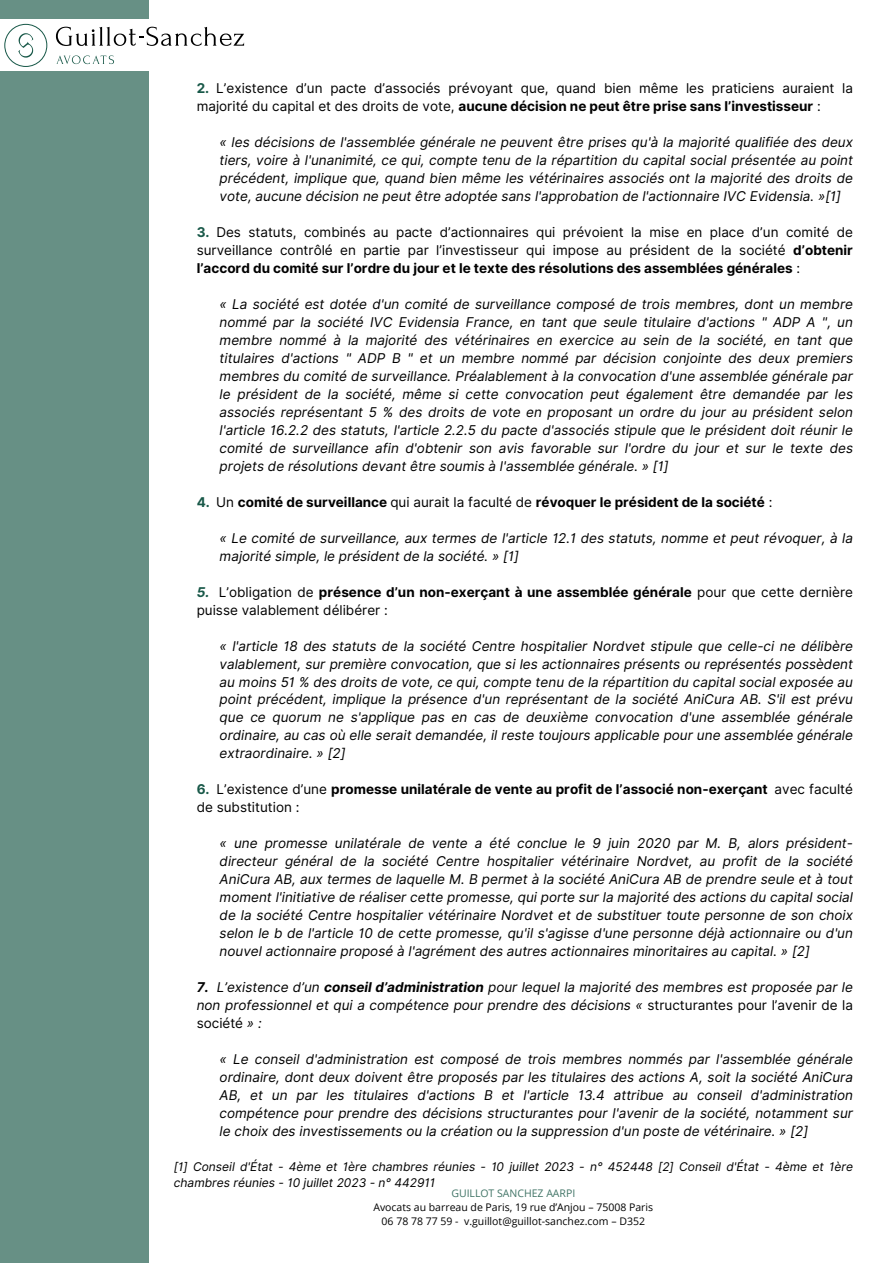
<style>
.page{position:relative;width:893px;height:1264px;background:#fff}
.page>*{position:absolute;margin:0;border:0;box-sizing:border-box;transform-origin:0 0}
.t1{font:italic 13.5px/18px "Inter";color:#000;text-align:justify}
.t2{font:13.5px/18px "Inter";color:#000}
.t3{font:700 13.5px/18px "Inter";color:#000}
.t4{font:italic 12px/16px "Inter";color:#000}
.t5{font:10.5px "Open Sans";color:#000}
.t6{font:10.5px "Open Sans";color:#427567}
.s1{font-weight:700;color:#185848}
.s2{font-weight:700}
.s3{color:#185848}
.s4{font-weight:400}
.s5{font-weight:700;font-style:italic;color:#185848}
.s6{font-style:normal}
</style>
<div class="page">
<div style="left:0;top:0;width:149px;height:1262px;background:#679085"></div>
<div style="left:0;top:20px;width:414px;height:51px;background:#fff"></div>
<div style="left:4px;top:24px;width:43px;height:43px;border:1px solid #185848;border-radius:50%"></div>
<svg style="left:18px;top:33px;width:15px;height:25px"></svg>
<svg style="left:56px;top:55px;width:58px;height:9px"></svg>
<svg style="left:56px;top:27px;width:188px;height:19px"></svg>
<p class="t2" style="left:197px;top:79px;width:657px"><span class="s1">2.</span> L’existence d’un pacte d’associés prévoyant que, quand bien même les praticiens auraient la majorité du capital et des droits de vote, <span class="s2">aucune décision ne peut être prise sans l’investisseur</span> :</p>
<p class="t1" style="left:220px;top:133px;width:635px">« les décisions de l'assemblée générale ne peuvent être prises qu'à la majorité qualifiée des deux tiers, voire à l'unanimité, ce qui, compte tenu de la répartition du capital social présentée au point précédent, implique que, quand bien même les vétérinaires associés ont la majorité des droits de vote, aucune décision ne peut être adoptée sans l'approbation de l'actionnaire IVC Evidensia. »[1]</p>
<p class="t2" style="left:197px;top:223px;width:657px;text-align:justify"><span class="s1">3.</span> Des statuts, combinés au pacte d’actionnaires qui prévoient la mise en place d’un comité de surveillance contrôlé en partie par l’investisseur qui impose au président de la société <span class="s2">d’obtenir l’accord du comité sur l’ordre du jour et le texte des résolutions des assemblées générales</span> :</p>
<p class="t1" style="left:220px;top:295px;width:635px">« La société est dotée d'un comité de surveillance composé de trois membres, dont un membre nommé par la société IVC Evidensia France, en tant que seule titulaire d'actions " ADP A ", un membre nommé à la majorité des vétérinaires en exercice au sein de la société, en tant que titulaires d'actions " ADP B " et un membre nommé par décision conjointe des deux premiers membres du comité de surveillance. Préalablement à la convocation d'une assemblée générale par le président de la société, même si cette convocation peut également être demandée par les associés représentant 5 % des droits de vote en proposant un ordre du jour au président selon l'article 16.2.2 des statuts, l'article 2.2.5 du pacte d'associés stipule que le président doit réunir le comité de surveillance afin d'obtenir son avis favorable sur l'ordre du jour et sur le texte des projets de résolutions devant être soumis à l'assemblée générale. » [1]</p>
<p class="t3" style="left:197px;top:492px;width:577px"><span class="s3">4.</span> <span class="s4">Un</span> comité de surveillance <span class="s4">qui aurait la faculté de</span> révoquer le président de la société <span class="s4">:</span></p>
<p class="t1" style="left:220px;top:528px;width:634px">« Le comité de surveillance, aux termes de l'article 12.1 des statuts, nomme et peut révoquer, à la majorité simple, le président de la société. » [1]</p>
<p class="t2" style="left:197px;top:582px;width:657px"><span class="s5">5.</span> L’obligation de <span class="s2">présence d’un non-exerçant à une assemblée générale</span> pour que cette dernière puisse valablement délibérer :</p>
<p class="t1" style="left:220px;top:636px;width:635px">« l'article 18 des statuts de la société Centre hospitalier Nordvet stipule que celle-ci ne délibère valablement, sur première convocation, que si les actionnaires présents ou représentés possèdent au moins 51 % des droits de vote, ce qui, compte tenu de la répartition du capital social exposée au point précédent, implique la présence d'un représentant de la société AniCura AB. S'il est prévu que ce quorum ne s'applique pas en cas de deuxième convocation d'une assemblée générale ordinaire, au cas où elle serait demandée, il reste toujours applicable pour une assemblée générale extraordinaire. » [2]</p>
<p class="t3" style="left:197px;top:780px;width:657px"><span class="s3">6.</span> <span class="s4">L’existence d’une</span> promesse unilatérale de vente au profit de l’associé non-exerçant <span class="s4">avec faculté de substitution :</span></p>
<p class="t1" style="left:220px;top:834px;width:635px">« une promesse unilatérale de vente a été conclue le 9 juin 2020 par M. B, alors président&shy;directeur général de la société Centre hospitalier vétérinaire Nordvet, au profit de la société AniCura AB, aux termes de laquelle M. B permet à la société AniCura AB de prendre seule et à tout moment l'initiative de réaliser cette promesse, qui porte sur la majorité des actions du capital social de la société Centre hospitalier vétérinaire Nordvet et de substituer toute personne de son choix selon le b de l'article 10 de cette promesse, qu'il s'agisse d'une personne déjà actionnaire ou d'un nouvel actionnaire proposé à l'agrément des autres actionnaires minoritaires au capital. » [2]</p>
<p class="t1" style="left:197px;top:978px;width:657px"><span class="s2">7.</span> L’existence d’un <span class="s2">conseil d’administration</span> pour lequel la majorité des membres est proposée par le non professionnel et qui a compétence pour prendre des décisions « <span class="s6">structurantes pour l’avenir de la société</span> » :</p>
<p class="t1" style="left:220px;top:1050px;width:635px">« Le conseil d'administration est composé de trois membres nommés par l'assemblée générale ordinaire, dont deux doivent être proposés par les titulaires des actions A, soit la société AniCura AB, et un par les titulaires d'actions B et l'article 13.4 attribue au conseil d'administration compétence pour prendre des décisions structurantes pour l'avenir de la société, notamment sur le choix des investissements ou la création ou la suppression d'un poste de vétérinaire. » [2]</p>
<p class="t4" style="left:174px;top:1158px;width:680px">[1] Conseil d'État - 4ème et 1ère chambres réunies - 10 juillet 2023 - n° 452448 [2] Conseil d'État - 4ème et 1ère chambres réunies - 10 juillet 2023 - n° 442911</p>
<p class="t6" style="left:451px;top:1185px;width:125px">GUILLOT SANCHEZ AARPI</p>
<p class="t5" style="left:373px;top:1199px;width:281px">Avocats au barreau de Paris, 19 rue d’Anjou – 75008 Paris</p>
<p class="t5" style="left:381px;top:1213px;width:265px">06 78 78 77 59 - v.guillot@guillot-sanchez.com – D352</p>
</div>
